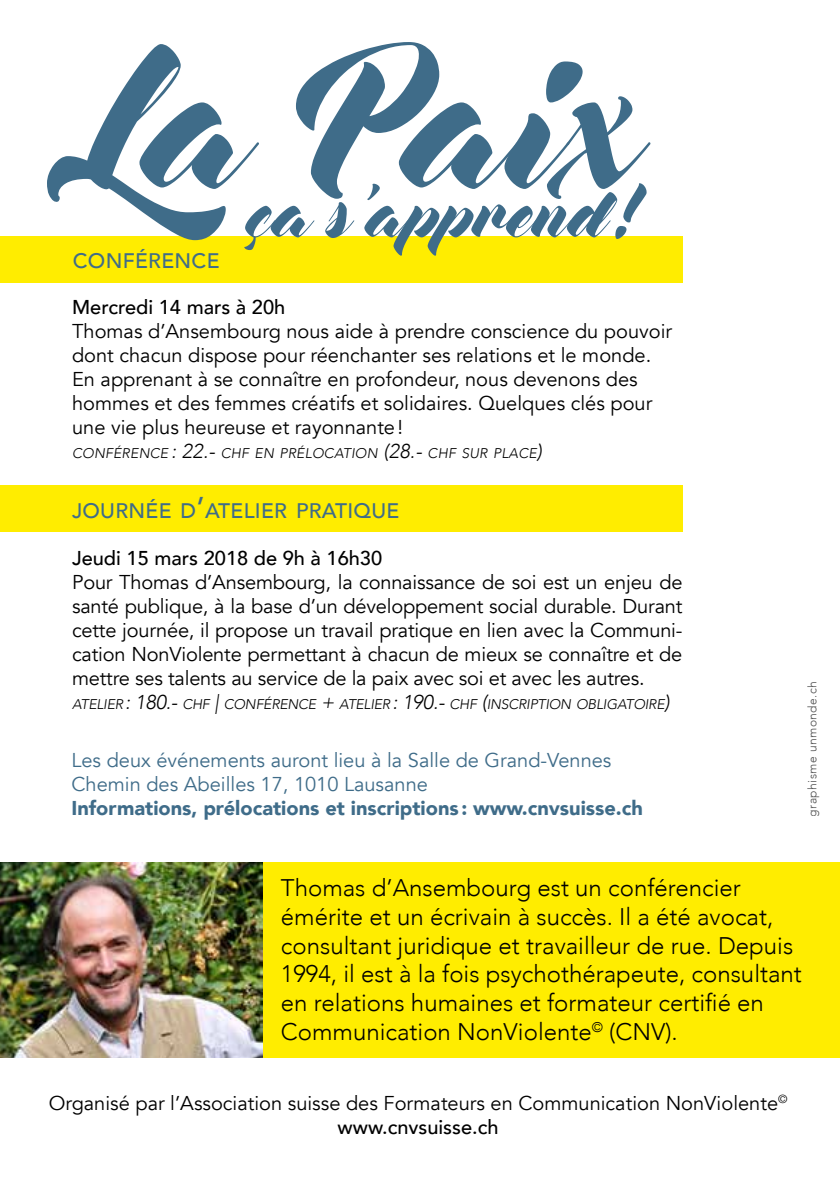
<style>
.page{position:relative;width:840px;height:1191px;background:#fff}
.page>*{position:absolute;margin:0;border:0;box-sizing:border-box;transform-origin:0 0}
.t1{font:204.8px "Mocking Bird";color:#3f6c89}
.t2{font:75px "Mocking Bird";color:#3f6c89}
.t3{font:300 24px/28.8px "Avenir";color:#000}
.t4{font:500 21px "Avenir";letter-spacing:.015em;color:#3f6c89}
.t5{font:20px/24px "Avenir";color:#000}
.t6{font:20px/24px "Avenir";color:#3f6c89}
.t7{font:900 20px "Avenir";color:#3f6c89}
.t8{font:500 20px "Avenir";color:#000}
.t9{font:italic 300 14px "Avenir";letter-spacing:-.015em;color:#000}
.t10{font:italic 300 14px "Avenir";letter-spacing:.015em;color:#000}
.t11{font:300 12px "Avenir";letter-spacing:.04em;color:#000}
.s1{font-size:20px}
.s2{font-size:30px}
.s3{font-weight:500}
</style>
<div class="page">
<div style="left:0;top:862px;width:839px;height:195px;background:#ffed00"></div>
<img style="left:0;top:862px;width:263px;height:195px">
<div style="left:0;top:485px;width:682px;height:47px;background:#ffed00"></div>
<div style="left:0;top:236px;width:682px;height:47px;background:#ffed00"></div>
<h1 class="t1" style="left:76px;top:-5px;width:573px">La Paix</h1>
<h2 class="t2" style="left:248px;top:166px;width:399px">ça s’apprend!</h2>
<p class="t4" style="left:73px;top:242px;width:148px">CONFÉRENCE</p>
<p class="t8" style="left:72px;top:289px;width:215px">Mercredi 14 mars à 20h</p>
<p class="t5" style="left:72px;top:319px;width:601px">Thomas d’Ansembourg nous aide à prendre conscience du pouvoir dont chacun dispose pour réenchanter ses relations et le monde.<br>En apprenant à se connaître en profondeur, nous devenons des hommes et des femmes créatifs et solidaires. Quelques clés pour une vie plus heureuse et rayonnante!</p>
<p class="t10" style="left:72px;top:444px;width:471px">CONFÉRENCE <span class="s1">: 22.-</span> CHF EN PRÉLOCATION <span class="s1">(28.-</span> CHF SUR PLACE<span class="s1">)</span></p>
<p class="t4" style="left:72px;top:492px;width:328px">JOURNÉE D<span class="s2">’</span>ATELIER PRATIQUE</p>
<p class="t8" style="left:72px;top:540px;width:311px">Jeudi 15 mars 2018 de 9h à 16h30</p>
<p class="t5" style="left:72px;top:570px;width:611px;text-align:justify">Pour Thomas d’Ansembourg, la connaissance de soi est un enjeu de santé publique, à la base d’un développement social durable. Durant cette journée, il propose un travail pratique en lien avec la Communi&shy;cation NonViolente permettant à chacun de mieux se connaître et de mettre ses talents au service de la paix avec soi et avec les autres.</p>
<p class="t9" style="left:72px;top:695px;width:598px">ATELIER <span class="s1">: 180.-</span> CHF <span class="s1">|</span> CONFÉRENCE <span class="s1">+</span> ATELIER <span class="s1">: 190.-</span> CHF <span class="s1">(</span>INSCRIPTION OBLIGATOIRE<span class="s1">)</span></p>
<p class="t6" style="left:71px;top:748px;width:541px">Les deux événements auront lieu à la Salle de Grand-Vennes<br>Chemin des Abeilles 17, 1010 Lausanne</p>
<p class="t7" style="left:71px;top:790px;width:572px">Informations, prélocations et inscriptions : www.cnvsuisse.ch</p>
<p class="t11" style="left:804px;top:816px;width:137px;rotate:-90deg">graphisme unmonde.ch</p>
<p class="t3" style="left:281px;top:873px;width:522px">Thomas d’Ansembourg est un conférencier émérite et un écrivain à succès. Il a été avocat, consultant juridique et travailleur de rue. Depuis 1994, il est à la fois psychothérapeute, consultant en relations humaines et formateur certifié en Communication NonViolente<sup>©</sup> (CNV).</p>
<p class="t5" style="left:49px;top:1091px;width:739px;text-align:center">Organisé par l’Association suisse des Formateurs en Communication NonViolente<sup>© </sup><span class="s3">www.cnvsuisse.ch</span></p>
</div>
